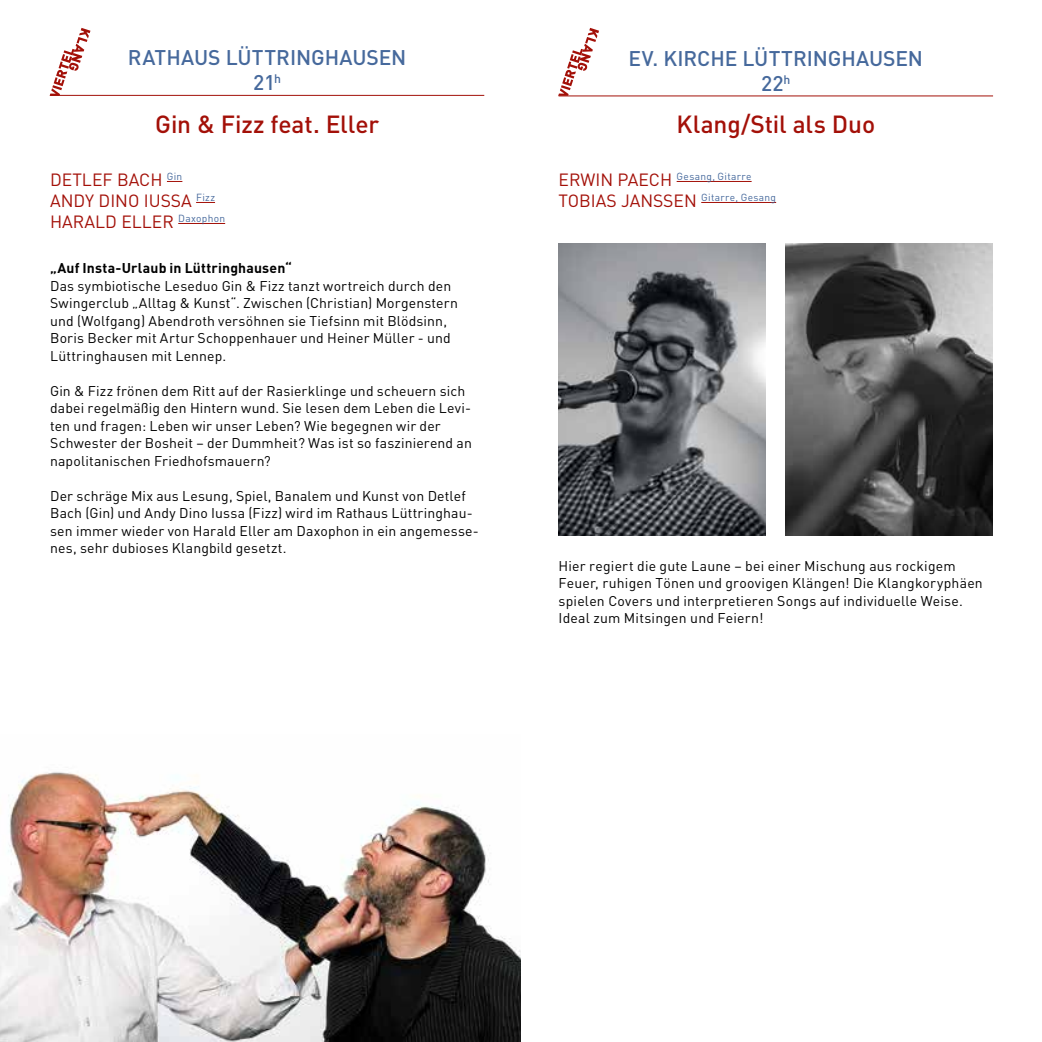
<style>
.page{position:relative;width:1042px;height:1042px;background:#fff}
.page>*{position:absolute;margin:0;border:0;box-sizing:border-box;transform-origin:0 0}
.t1{font:500 24.5px "DIN";letter-spacing:-.005em;color:#a31008}
.t2{font:500 21px/24.5px "DIN";color:#46699c;text-align:center}
.t3{font:17.5px/21px "DIN";color:#a31008}
.t4{font:14px/17.5px "DIN";letter-spacing:.01em;color:#000}
.t5{font:700 14px "DIN";letter-spacing:.01em;color:#000}
.t6{font:10.15px/21px "DIN";letter-spacing:.035em;color:#46699c}
.s1{font-size:17.5px;color:#a31008}
</style>
<div class="page">
<hr style="left:50px;top:95px;width:434px;height:1px;background:#a31008">
<svg style="left:167px;top:181px;width:15px;height:1px"></svg>
<svg style="left:196px;top:202px;width:19px;height:1px"></svg>
<hr style="left:178px;top:223px;width:47px;height:1px;background:#a31008">
<svg style="left:50px;top:28px;width:40px;height:68px"></svg>
<img style="left:0;top:772px;width:521px;height:270px">
<hr style="left:558px;top:95px;width:435px;height:1px;background:#a31008">
<hr style="left:676px;top:181px;width:75px;height:1px;background:#a31008">
<hr style="left:701px;top:202px;width:75px;height:1px;background:#a31008">
<svg style="left:558px;top:28px;width:41px;height:68px"></svg>
<img style="left:558px;top:243px;width:207px;height:293px">
<img style="left:785px;top:243px;width:207px;height:293px">
<h2 class="t2" style="left:128px;top:45px;width:280px">RATHAUS LÜTTRINGHAUSEN<br>21<sup>h</sup></h2>
<h1 class="t1" style="left:155px;top:109px;width:225px">Gin &amp; Fizz feat. Eller</h1>
<p class="t3" style="left:50px;top:168px;width:177px">DETLEF BACH <sup>Gin<br></sup>ANDY DINO IUSSA <sup>Fizz<br></sup>HARALD ELLER <sup>Daxophon</sup></p>
<p class="t5" style="left:50px;top:259px;width:243px">„Auf Insta-Urlaub in Lüttringhausen“</p>
<p class="t4" style="left:50px;top:276px;width:409px">Das symbiotische Leseduo Gin &amp; Fizz tanzt wortreich durch den Swingerclub „Alltag &amp; Kunst“. Zwischen (Christian) Morgenstern und (Wolfgang) Abendroth versöhnen sie Tiefsinn mit Blödsinn, Boris Becker mit Artur Schoppenhauer und Heiner Müller - und Lüttringhausen mit Lennep.</p>
<p class="t4" style="left:50px;top:381px;width:423px">Gin &amp; Fizz frönen dem Ritt auf der Rasierklinge und scheuern sich dabei regelmäßig den Hintern wund. Sie lesen dem Leben die Levi&shy;ten und fragen: Leben wir unser Leben? Wie begegnen wir der Schwester der Bosheit – der Dummheit? Was ist so faszinierend an napolitanischen Friedhofsmauern?</p>
<p class="t4" style="left:50px;top:486px;width:430px">Der schräge Mix aus Lesung, Spiel, Banalem und Kunst von Detlef Bach (Gin) und Andy Dino Iussa (Fizz) wird im Rathaus Lüttringhau&shy;sen immer wieder von Harald Eller am Daxophon in ein angemesse&shy;nes, sehr dubioses Klangbild gesetzt.</p>
<h2 class="t2" style="left:628px;top:45px;width:296px">EV. KIRCHE LÜTTRINGHAUSEN<br>22<sup>h</sup></h2>
<h1 class="t1" style="left:676px;top:109px;width:200px">Klang/Stil als Duo</h1>
<p class="t6" style="left:558px;top:165px;width:219px"><span class="s1">ERWIN PAECH</span> Gesang, Gitarre<br><span class="s1">TOBIAS JANSSEN</span> Gitarre, Gesang</p>
<p class="t4" style="left:558px;top:556px;width:426px">Hier regiert die gute Laune – bei einer Mischung aus rockigem Feuer, ruhigen Tönen und groovigen Klängen! Die Klangkoryphäen spielen Covers und interpretieren Songs auf individuelle Weise.<br>Ideal zum Mitsingen und Feiern!</p>
</div>
